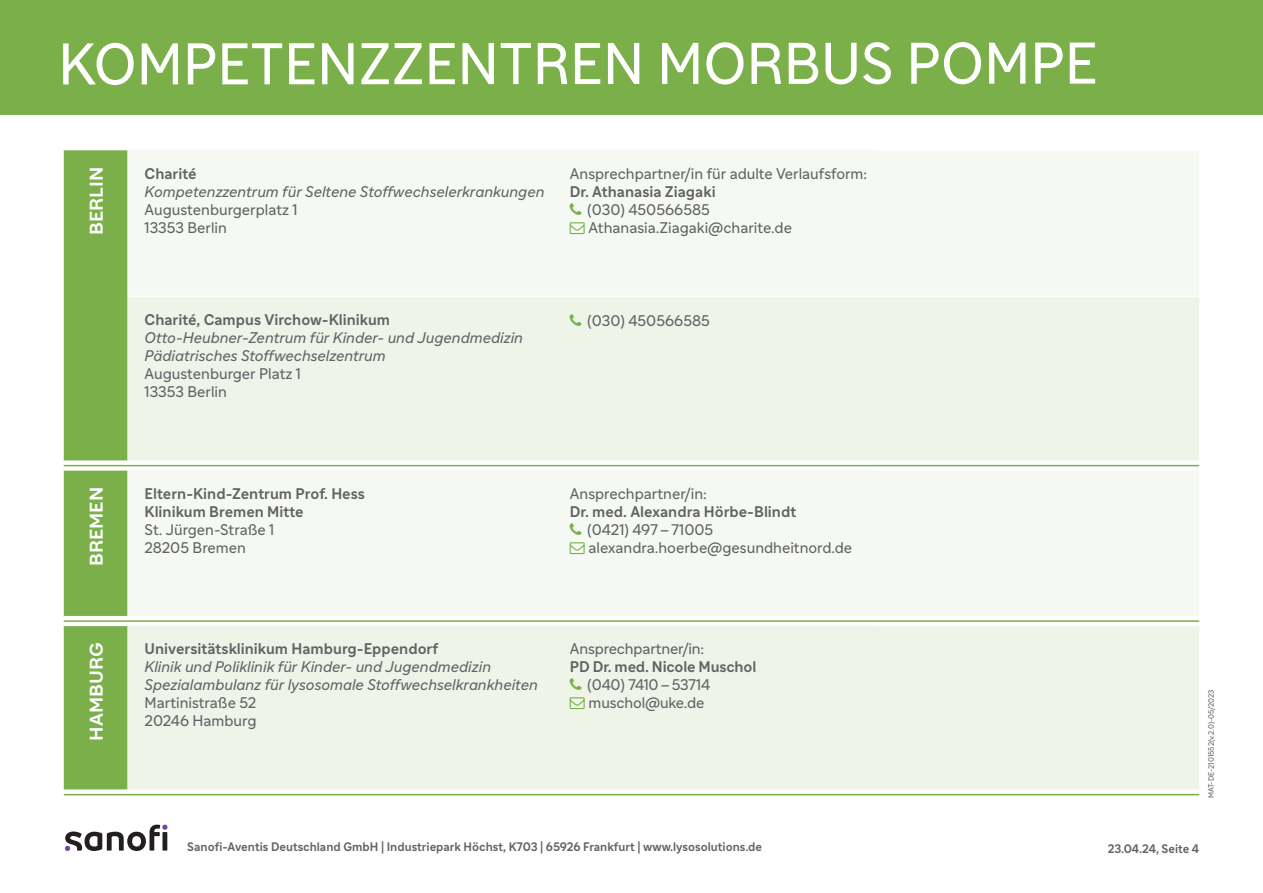
<style>
.page{position:relative;width:1263px;height:893px;background:#fff}
.page>*{position:absolute;margin:0;border:0;box-sizing:border-box;transform-origin:0 0}
.t1{font:57px "Sanofi Sans";color:#fff}
.Bundesland{font:700 18px "Sanofi Sans";color:#fff;scale:1.1 1}
.p_table{font:15px "Sanofi Sans";color:#636366}
.p_table-2{font:italic 15px "Sanofi Sans";color:#636366}
.p_table-3{font:700 15px "Sanofi Sans";color:#636366}
.t2{font:700 12px "Sanofi Sans";color:#636366}
.t3{font:7.5px "Sanofi Sans";color:#636366}
</style>
<div class="page">
<svg style="left:65px;top:825px;width:102px;height:26px"></svg>
<div style="left:0;top:0;width:1263px;height:115px;background:#7aaf49"></div>
<div style="left:64px;top:150px;width:64px;height:310px;background:#7aaf49"></div>
<div style="left:128px;top:150px;width:1071px;height:145px;background:#f6f9f3"></div>
<div style="left:128px;top:297px;width:1071px;height:163px;background:#eff4e8"></div>
<svg style="left:64px;top:464px;width:1135px;height:332px;fill:#eff4e8"></svg>
<hr style="left:64px;top:469px;width:64px;height:2px;background:#fff">
<hr style="left:875px;top:469px;width:324px;height:2px;background:#fff">
<hr style="left:64px;top:616px;width:64px;height:1px;background:#fff">
<hr style="left:128px;top:616px;width:425px;height:1px;background:#fff">
<hr style="left:553px;top:616px;width:323px;height:1px;background:#fff">
<hr style="left:876px;top:616px;width:323px;height:1px;background:#fff">
<hr style="left:64px;top:625px;width:64px;height:1px;background:#fff">
<hr style="left:875px;top:625px;width:324px;height:1px;background:#fff">
<hr style="left:64px;top:789px;width:64px;height:2px;background:#fff">
<hr style="left:128px;top:789px;width:425px;height:2px;background:#fff">
<hr style="left:553px;top:789px;width:323px;height:2px;background:#fff">
<hr style="left:876px;top:789px;width:323px;height:2px;background:#fff">
<hr style="left:64px;top:465px;width:1135px;height:1px;background:#7aaf49">
<hr style="left:64px;top:620px;width:1135px;height:2px;background:#7aaf49">
<hr style="left:64px;top:794px;width:1135px;height:1px;background:#7aaf49">
<svg style="left:570px;top:203px;width:12px;height:12px"></svg>
<svg style="left:570px;top:222px;width:15px;height:12px"></svg>
<svg style="left:570px;top:314px;width:12px;height:12px"></svg>
<svg style="left:570px;top:523px;width:12px;height:12px"></svg>
<svg style="left:570px;top:542px;width:15px;height:12px"></svg>
<svg style="left:570px;top:679px;width:12px;height:11px"></svg>
<svg style="left:570px;top:698px;width:15px;height:11px"></svg>
<h1 class="t1" style="left:58px;top:29px;width:1041px">KOMPETENZZENTREN MORBUS POMPE</h1>
<p class="Bundesland" style="left:85px;top:235px;width:64px;rotate:-90deg">BERLIN</p>
<p class="p_table-3" style="left:145px;top:164px;width:54px">Charité</p>
<p class="p_table-2" style="left:145px;top:182px;width:401px">Kompetenzzentrum für Seltene Stoffwechselerkrankungen</p>
<p class="p_table" style="left:145px;top:200px;width:154px">Augustenburgerplatz 1</p>
<p class="p_table" style="left:145px;top:218px;width:84px">13353 Berlin</p>
<p class="p_table" style="left:570px;top:164px;width:299px">Ansprechpartner/in für adulte Verlaufsform:</p>
<p class="p_table-3" style="left:570px;top:182px;width:147px">Dr. Athanasia Ziagaki</p>
<p class="p_table" style="left:587px;top:200px;width:124px">(030) 450566585</p>
<p class="p_table" style="left:589px;top:218px;width:205px">Athanasia.Ziagaki@charite.de</p>
<p class="p_table-3" style="left:145px;top:311px;width:247px">Charité, Campus Virchow-Klinikum</p>
<p class="p_table-2" style="left:145px;top:329px;width:380px">Otto-Heubner-Zentrum für Kinder- und Jugendmedizin</p>
<p class="p_table-2" style="left:145px;top:347px;width:243px">Pädiatrisches Stoffwechselzentrum</p>
<p class="p_table" style="left:145px;top:365px;width:158px">Augustenburger Platz 1</p>
<p class="p_table" style="left:145px;top:383px;width:84px">13353 Berlin</p>
<p class="p_table" style="left:587px;top:312px;width:124px">(030) 450566585</p>
<p class="Bundesland" style="left:85px;top:566px;width:74px;rotate:-90deg">BREMEN</p>
<p class="p_table-3" style="left:145px;top:484px;width:222px">Eltern-Kind-Zentrum Prof. Hess</p>
<p class="p_table-3" style="left:145px;top:502px;width:161px">Klinikum Bremen Mitte</p>
<p class="p_table" style="left:145px;top:520px;width:131px">St. Jürgen-Straße 1</p>
<p class="p_table" style="left:145px;top:538px;width:103px">28205 Bremen</p>
<p class="Bundesland" style="left:85px;top:741px;width:91px;rotate:-90deg">HAMBURG</p>
<p class="p_table-3" style="left:145px;top:640px;width:295px">Universitätsklinikum Hamburg-Eppendorf</p>
<p class="p_table-2" style="left:145px;top:658px;width:348px">Klinik und Poliklinik für Kinder- und Jugendmedizin</p>
<p class="p_table-2" style="left:145px;top:676px;width:395px">Spezialambulanz für lysosomale Stoffwechselkrankheiten</p>
<p class="p_table" style="left:145px;top:694px;width:113px">Martinistraße 52</p>
<p class="p_table" style="left:145px;top:712px;width:113px">20246 Hamburg</p>
<p class="p_table" style="left:570px;top:484px;width:139px">Ansprechpartner/in:</p>
<p class="p_table-3" style="left:570px;top:502px;width:228px">Dr. med. Alexandra Hörbe-Blindt</p>
<p class="p_table" style="left:587px;top:520px;width:128px">(0421) 497–71005</p>
<p class="p_table" style="left:589px;top:538px;width:265px">alexandra.hoerbe@gesundheitnord.de</p>
<p class="p_table" style="left:570px;top:640px;width:136px">Ansprechpartner/in:</p>
<p class="p_table-3" style="left:570px;top:658px;width:188px">PD Dr. med. Nicole Muschol</p>
<p class="p_table" style="left:587px;top:676px;width:124px">(040) 7410–53714</p>
<p class="p_table" style="left:589px;top:694px;width:117px">muschol@uke.de</p>
<p class="t2" style="left:187px;top:839px;width:576px">Sanofi-Aventis Deutschland GmbH | Industriepark Höchst, K703 | 65926 Frankfurt | www.lysosolutions.de</p>
<p class="t3" style="left:1206px;top:798px;width:110px;rotate:-90deg">MAT-DE-2101552(v.2.0)-05/2023</p>
<p class="t2" style="left:1108px;top:841px;width:93px">23.04.24, Seite 4</p>
</div>
